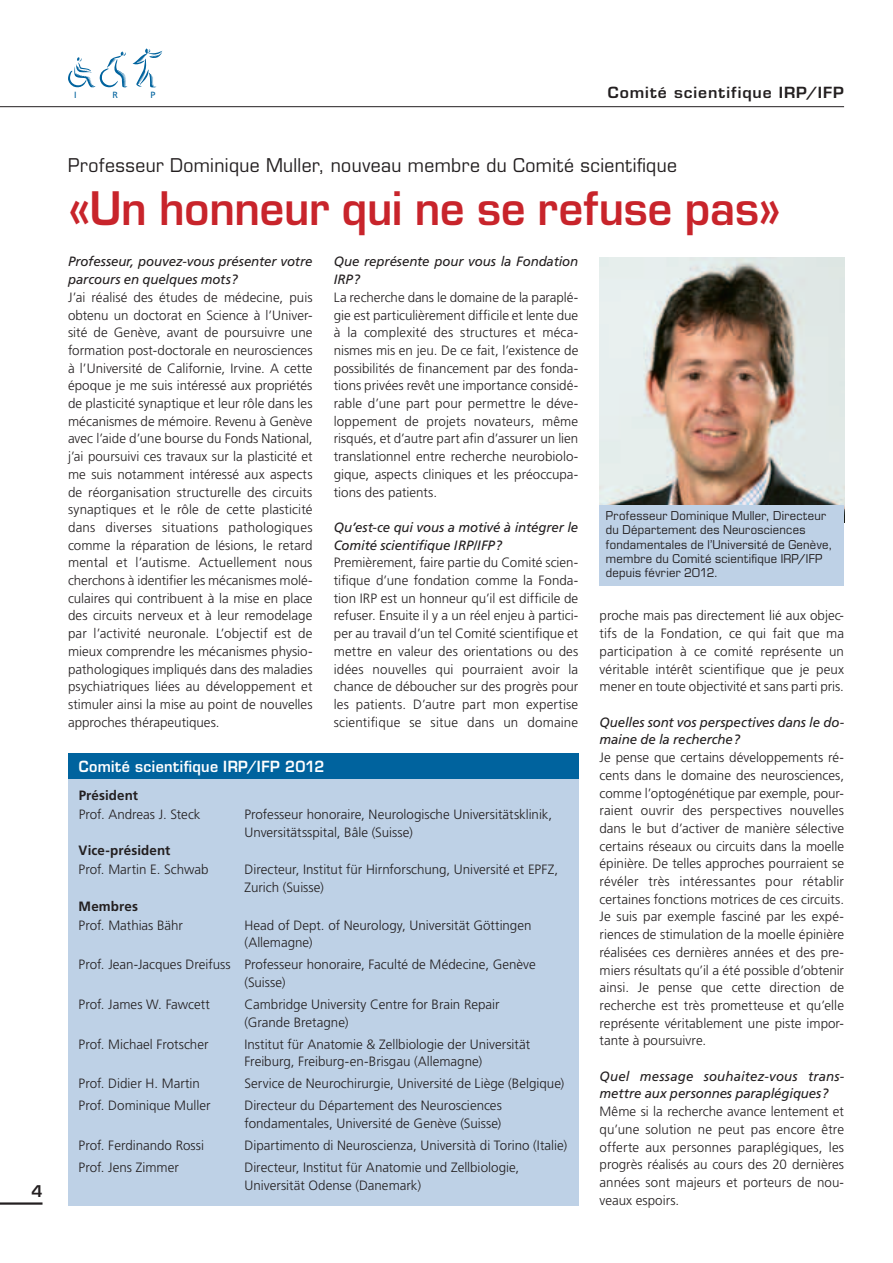
<style>
.page{position:relative;width:893px;height:1263px;background:#fff}
.page>*{position:absolute;margin:0;border:0;box-sizing:border-box;transform-origin:0 0}
.t1{font:600 45px "Eurostile LT";letter-spacing:-.005em;color:#c8242b;scale:.95 1}
.t2{font:18.45px "Eurostile LT";letter-spacing:.025em;color:#231f20;scale:.95 1}
.t3{font:600 15.75px "Eurostile LT";color:#231f20}
.t4{font:600 15px "Eurostile LT";letter-spacing:.03em;color:#fff;scale:.95 1}
.t5{font:600 15px "Eurostile LT";letter-spacing:.06em;color:#231f20;scale:1.05 1}
.t6{font:300 13.5px/17.7px "Frutiger LT";color:#231f20}
.t7{font:italic 13.5px/17.7px "Frutiger LT";letter-spacing:-.005em;color:#231f20}
.t8{font:700 13.5px "Frutiger LT";letter-spacing:.01em;color:#231f20}
.t9{font:11.85px/14.2px "Eurostile LT";letter-spacing:.025em;color:#231f20;scale:.95 1}
.t10{font:9px "Frutiger";color:#00639e}
</style>
<div class="page">
<hr style="left:0;top:106px;width:844px;height:1px;background:#231f20">
<svg style="left:68px;top:48px;width:95px;height:40px"></svg>
<hr style="left:0;top:1202px;width:43px;height:3px;background:#231f20">
<div style="left:68px;top:753px;width:510px;height:452px;background:#bed1e6"></div>
<div style="left:68px;top:753px;width:510px;height:26px;background:#00639e"></div>
<img style="left:600px;top:257px;width:244px;height:248px">
<div style="left:600px;top:505px;width:244px;height:80px;background:#bed1e6"></div>
<p class="t3" style="left:31px;top:1181px;width:13px">4</p>
<p class="t10" style="left:74px;top:90px;width:4px">I</p>
<p class="t10" style="left:112px;top:90px;width:7px">R</p>
<p class="t10" style="left:150px;top:90px;width:7px">P</p>
<p class="t5" style="left:608px;top:83px;width:227px">Comité scientifique IRP/IFP</p>
<h2 class="t2" style="left:68px;top:154px;width:642px">Professeur Dominique Muller, nouveau membre du Comité scientifique</h2>
<h1 class="t1" style="left:68px;top:180px;width:752px">«Un honneur qui ne se refuse pas»</h1>
<p class="t7" style="left:68px;top:253px;width:246px">Professeur, pouvez-vous présenter votre parcours en quelques mots?</p>
<p class="t6" style="left:68px;top:288px;width:246px;text-align:justify">J’ai réalisé des études de médecine, puis obtenu un doctorat en Science à l’Univer&shy;sité de Genève, avant de poursuivre une formation post-doctorale en neurosciences à l’Université de Californie, Irvine. A cette époque je me suis intéressé aux propriétés de plasticité synaptique et leur rôle dans les mécanismes de mémoire. Revenu à Genève avec l’aide d’une bourse du Fonds National, j’ai poursuivi ces travaux sur la plasticité et me suis notamment intéressé aux aspects de réorganisation structurelle des circuits synaptiques et le rôle de cette plasticité dans diverses situations pathologiques comme la réparation de lésions, le retard mental et l’autisme. Actuellement nous cherchons à identifier les mécanismes molé&shy;culaires qui contribuent à la mise en place des circuits nerveux et à leur remodelage par l’activité neuronale. L’objectif est de mieux comprendre les mécanismes physio&shy;pathologiques impliqués dans des maladies psychiatriques liées au développement et stimuler ainsi la mise au point de nouvelles approches thérapeutiques.</p>
<p class="t7" style="left:334px;top:253px;width:246px">Que représente pour vous la Fondation<br>IRP?</p>
<p class="t6" style="left:334px;top:288px;width:246px;text-align:justify">La recherche dans le domaine de la paraplé&shy;gie est particulièrement difficile et lente due à la complexité des structures et méca&shy;nismes mis en jeu. De ce fait, l’existence de possibilités de financement par des fonda&shy;tions privées revêt une importance considé&shy;rable d’une part pour permettre le déve&shy;loppement de projets novateurs, même risqués, et d’autre part afin d’assurer un lien translationnel entre recherche neurobiolo&shy;gique, aspects cliniques et les préoccupa&shy;tions des patients.</p>
<p class="t7" style="left:334px;top:518px;width:246px">Qu’est-ce qui vous a motivé à intégrer le<br>Comité scientifique IRP/IFP?</p>
<p class="t6" style="left:334px;top:554px;width:246px;text-align:justify">Premièrement, faire partie du Comité scien&shy;tifique d’une fondation comme la Fonda&shy;tion IRP est un honneur qu’il est difficile de refuser. Ensuite il y a un réel enjeu à partici&shy;per au travail d’un tel Comité scientifique et mettre en valeur des orientations ou des idées nouvelles qui pourraient avoir la chance de déboucher sur des progrès pour les patients. D’autre part mon expertise scientifique se situe dans un domaine</p>
<p class="t9" style="left:606px;top:509px;width:240px">Professeur Dominique Muller, Directeur du Département des Neurosciences fondamentales de l’Université de Genève, membre du Comité scientifique IRP/IFP depuis février 2012.</p>
<p class="t6" style="left:600px;top:607px;width:246px;text-align:justify">proche mais pas directement lié aux objec&shy;tifs de la Fondation, ce qui fait que ma participation à ce comité représente un véritable intérêt scientifique que je peux mener en toute objectivité et sans parti pris.</p>
<p class="t7" style="left:600px;top:713px;width:246px">Quelles sont vos perspectives dans le do&shy;maine de la recherche?</p>
<p class="t6" style="left:600px;top:749px;width:246px;text-align:justify">Je pense que certains développements ré&shy;cents dans le domaine des neurosciences, comme l’optogénétique par exemple, pour&shy;raient ouvrir des perspectives nouvelles dans le but d’activer de manière sélective certains réseaux ou circuits dans la moelle épinière. De telles approches pourraient se révéler très intéressantes pour rétablir certaines fonctions motrices de ces circuits.<br>Je suis par exemple fasciné par les expé&shy;riences de stimulation de la moelle épinière réalisées ces dernières années et des pre&shy;miers résultats qu’il a été possible d’obtenir ainsi. Je pense que cette direction de recherche est très prometteuse et qu’elle représente véritablement une piste impor&shy;tante à poursuivre.</p>
<p class="t7" style="left:600px;top:1067px;width:246px">Quel message souhaitez-vous trans&shy;mettre aux personnes paraplégiques?</p>
<p class="t6" style="left:600px;top:1103px;width:246px;text-align:justify">Même si la recherche avance lentement et qu’une solution ne peut pas encore être offerte aux personnes paraplégiques, les progrès réalisés au cours des 20 dernières années sont majeurs et porteurs de nou&shy;veaux espoirs.</p>
<p class="t4" style="left:79px;top:757px;width:260px">Comité scientifique IRP/IFP 2012</p>
<p class="t8" style="left:79px;top:787px;width:61px">Président</p>
<p class="t6" style="left:79px;top:805px;width:123px">Prof. Andreas J. Steck</p>
<p class="t6" style="left:244px;top:805px;width:309px">Professeur honoraire, Neurologische Universitätsklinik,<br>Unversitätsspital, Bâle (Suisse)</p>
<p class="t8" style="left:79px;top:843px;width:93px">Vice-président</p>
<p class="t6" style="left:79px;top:861px;width:131px">Prof. Martin E. Schwab</p>
<p class="t6" style="left:244px;top:861px;width:315px">Directeur, Institut für Hirnforschung, Université et EPFZ,<br>Zurich (Suisse)</p>
<p class="t8" style="left:79px;top:898px;width:61px">Membres</p>
<p class="t6" style="left:79px;top:916px;width:106px">Prof. Mathias Bähr</p>
<p class="t6" style="left:244px;top:916px;width:289px">Head of Dept. of Neurology, Universität Göttingen (Allemagne)</p>
<p class="t6" style="left:244px;top:956px;width:293px;text-indent:-166px">Prof. Jean-Jacques Dreifuss Professeur honoraire, Faculté de Médecine, Genève (Suisse)</p>
<p class="t6" style="left:79px;top:996px;width:133px">Prof. James W. Fawcett</p>
<p class="t6" style="left:244px;top:996px;width:257px">Cambridge University Centre for Brain Repair (Grande Bretagne)</p>
<p class="t6" style="left:79px;top:1035px;width:131px">Prof. Michael Frotscher</p>
<p class="t6" style="left:244px;top:1035px;width:287px">Institut für Anatomie &amp; Zellbiologie der Universität<br>Freiburg, Freiburg-en-Brisgau (Allemagne)</p>
<p class="t6" style="left:79px;top:1075px;width:123px">Prof. Didier H. Martin</p>
<p class="t6" style="left:244px;top:1075px;width:321px">Service de Neurochirurgie, Université de Liège (Belgique)</p>
<p class="t6" style="left:79px;top:1097px;width:133px">Prof. Dominique Muller</p>
<p class="t6" style="left:244px;top:1097px;width:259px">Directeur du Département des Neurosciences fondamentales, Université de Genève (Suisse)</p>
<p class="t6" style="left:79px;top:1137px;width:127px">Prof. Ferdinando Rossi</p>
<p class="t6" style="left:244px;top:1137px;width:324px">Dipartimento di Neuroscienza, Università di Torino (Italie)</p>
<p class="t6" style="left:79px;top:1158px;width:102px">Prof. Jens Zimmer</p>
<p class="t6" style="left:244px;top:1158px;width:276px">Directeur, Institut für Anatomie und Zellbiologie,<br>Universität Odense (Danemark)</p>
</div>
